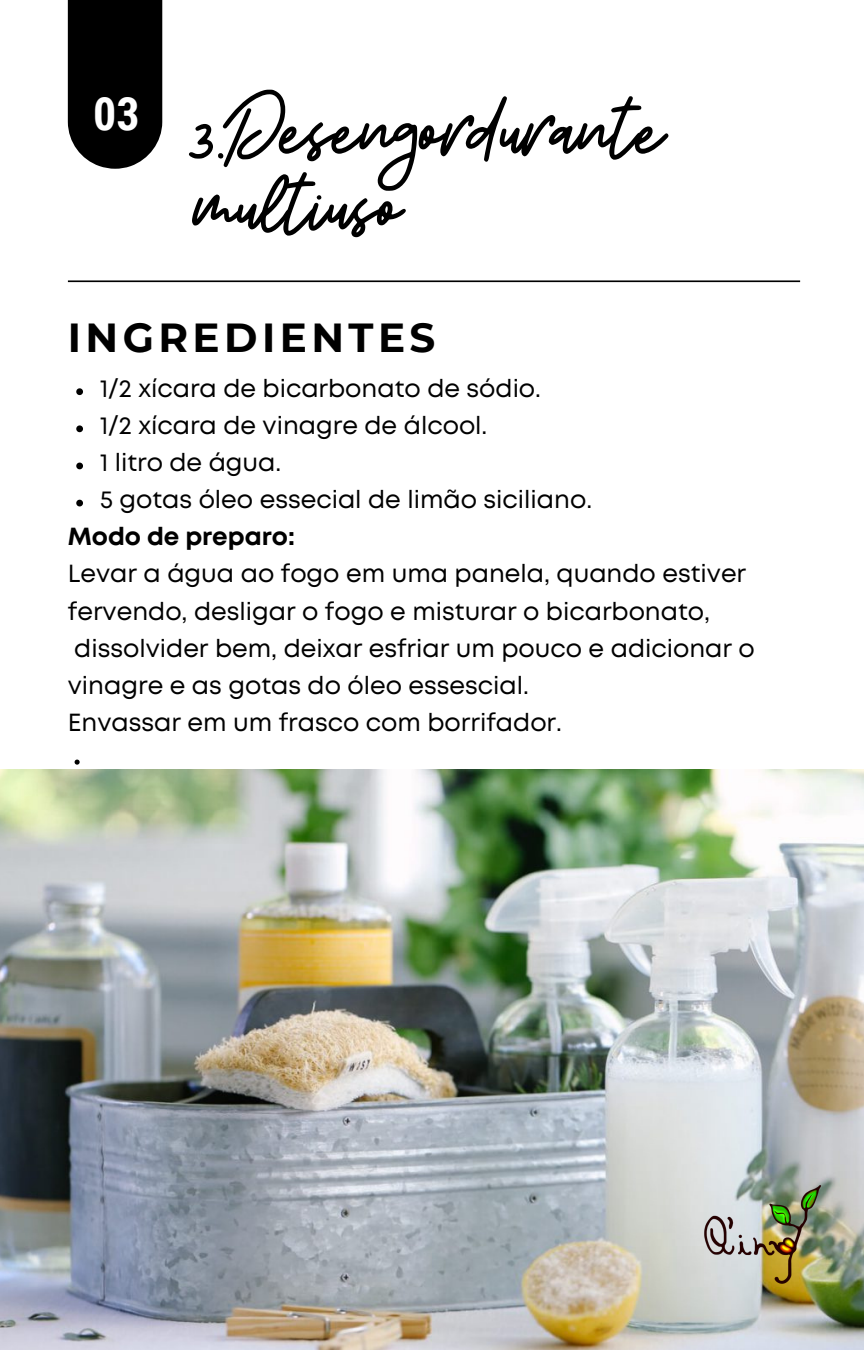
<style>
.page{position:relative;width:864px;height:1350px;background:#fff}
.page>*{position:absolute;margin:0;border:0;box-sizing:border-box;transform-origin:0 0}
.t1{font:90.67px/76px "Beauty Salon Script";color:#000}
.t2{font:700 45.9px "Roboto Condensed";color:#fff}
.t3{font:700 40.5px "Montserrat";letter-spacing:.11em;color:#000}
.t4{font:24.75px/37.1px "Mont";color:#000}
.t5{font:700 24.75px "Mont";color:#000}
</style>
<div class="page">
<img style="left:0;top:770px;width:864px;height:580px">
<div style="left:68px;top:0;width:94px;height:169px;background:#000"></div>
<svg style="left:76px;top:388px;width:7px;height:7px"></svg>
<svg style="left:76px;top:425px;width:7px;height:7px"></svg>
<svg style="left:76px;top:463px;width:7px;height:6px"></svg>
<svg style="left:76px;top:500px;width:7px;height:6px"></svg>
<svg style="left:75px;top:760px;width:5px;height:5px"></svg>
<svg style="left:68px;top:280px;width:732px;height:2px"></svg>
<img style="left:658px;top:1132px;width:206px;height:206px">
<h2 class="t2" style="left:93px;top:87px;width:48px">03</h2>
<h1 class="t1" style="left:194px;top:98px;width:472px">3.Desengordurante multiuso</h1>
<h3 class="t3" style="left:68px;top:312px;width:369px">INGREDIENTES</h3>
<p class="t4" style="left:100px;top:371px;width:494px">1/2 xícara de bicarbonato de sódio.<br>1/2 xícara de vinagre de álcool.<br>1 litro de água.<br>5 gotas óleo essecial de limão siciliano.</p>
<p class="t5" style="left:68px;top:527px;width:229px">Modo de preparo:</p>
<p class="t4" style="left:68px;top:557px;width:689px">Levar a água ao fogo em uma panela, quando estiver fervendo, desligar o fogo e misturar o bicarbonato, dissolvider bem, deixar esfriar um pouco e adicionar o vinagre e as gotas do óleo essescial.<br>Envassar em um frasco com borrifador.</p>
</div>
